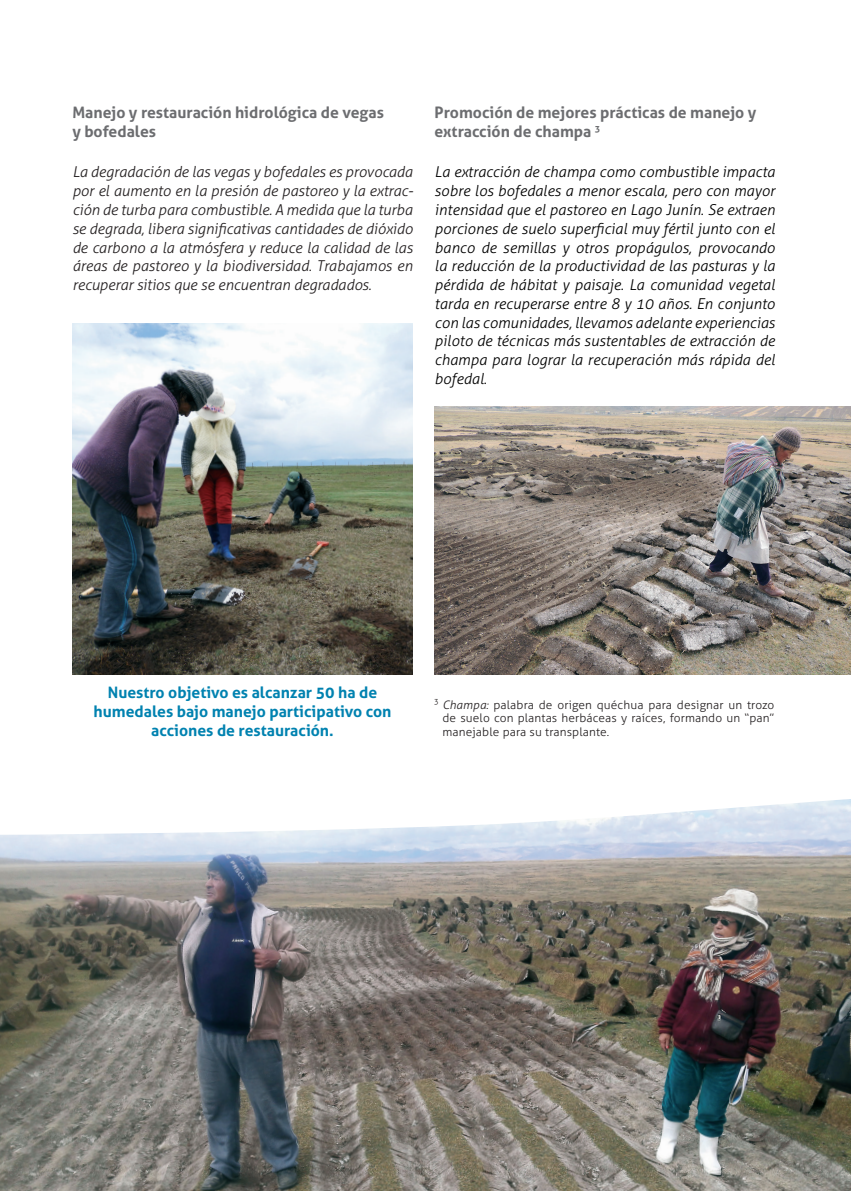
<style>
.page{position:relative;width:851px;height:1191px;background:#fff}
.page>*{position:absolute;margin:0;border:0;box-sizing:border-box;transform-origin:0 0}
.t1{font:700 15.75px/19.5px "Aller";color:#6c6d70}
.t2{font:700 15.75px/18.9px "Aller";color:#0082b0;text-align:center}
.t3{font:italic 300 15px/18.8px "Aller";color:#000001;text-align:justify}
.t4{font:italic 300 15px/18.8px "Aller";letter-spacing:-.005em;color:#231f20;text-align:justify}
.t5{font:300 11.7px/13.5px "Aller";letter-spacing:.01em;color:#231f20;text-align:justify}
.s1{font-style:italic}
</style>
<div class="page">
<img style="left:434px;top:406px;width:416px;height:268px">
<img style="left:0;top:799px;width:850px;height:392px">
<img style="left:72px;top:323px;width:340px;height:351px">
<p class="t1" style="left:72px;top:102px;width:313px">Manejo y restauración hidrológica de vegas y bofedales</p>
<p class="t4" style="left:72px;top:163px;width:342px">La degradación de las vegas y bofedales es provocada por el aumento en la presión de pastoreo y la extrac&shy;ción de turba para combustible. A medida que la turba se degrada, libera significativas cantidades de dióxido de carbono a la atmósfera y reduce la calidad de las áreas de pastoreo y la biodiversidad. Trabajamos en recuperar sitios que se encuentran degradados.</p>
<p class="t1" style="left:434px;top:102px;width:323px">Promoción de mejores prácticas de manejo y extracción de champa <sup>3</sup></p>
<p class="t3" style="left:434px;top:163px;width:342px">La extracción de champa como combustible impacta sobre los bofedales a menor escala, pero con mayor intensidad que el pastoreo en Lago Junín. Se extraen porciones de suelo superficial muy fértil junto con el banco de semillas y otros propágulos, provocando la reducción de la productividad de las pasturas y la pérdida de hábitat y paisaje. La comunidad vegetal tarda en recuperarse entre 8 y 10 años. En conjunto con las comunidades, llevamos adelante experiencias piloto de técnicas más sustentables de extracción de champa para lograr la recuperación más rápida del bofedal.</p>
<p class="t2" style="left:94px;top:683px;width:299px">Nuestro objetivo es alcanzar 50 ha de humedales bajo manejo participativo con acciones de restauración.</p>
<p class="t5" style="left:442px;top:698px;width:333px;text-indent:-9px"><sup>3</sup> <span class="s1">Champa:</span> palabra de origen quéchua para designar un trozo de suelo con plantas herbáceas y raíces, formando un “pan” manejable para su transplante.</p>
</div>
